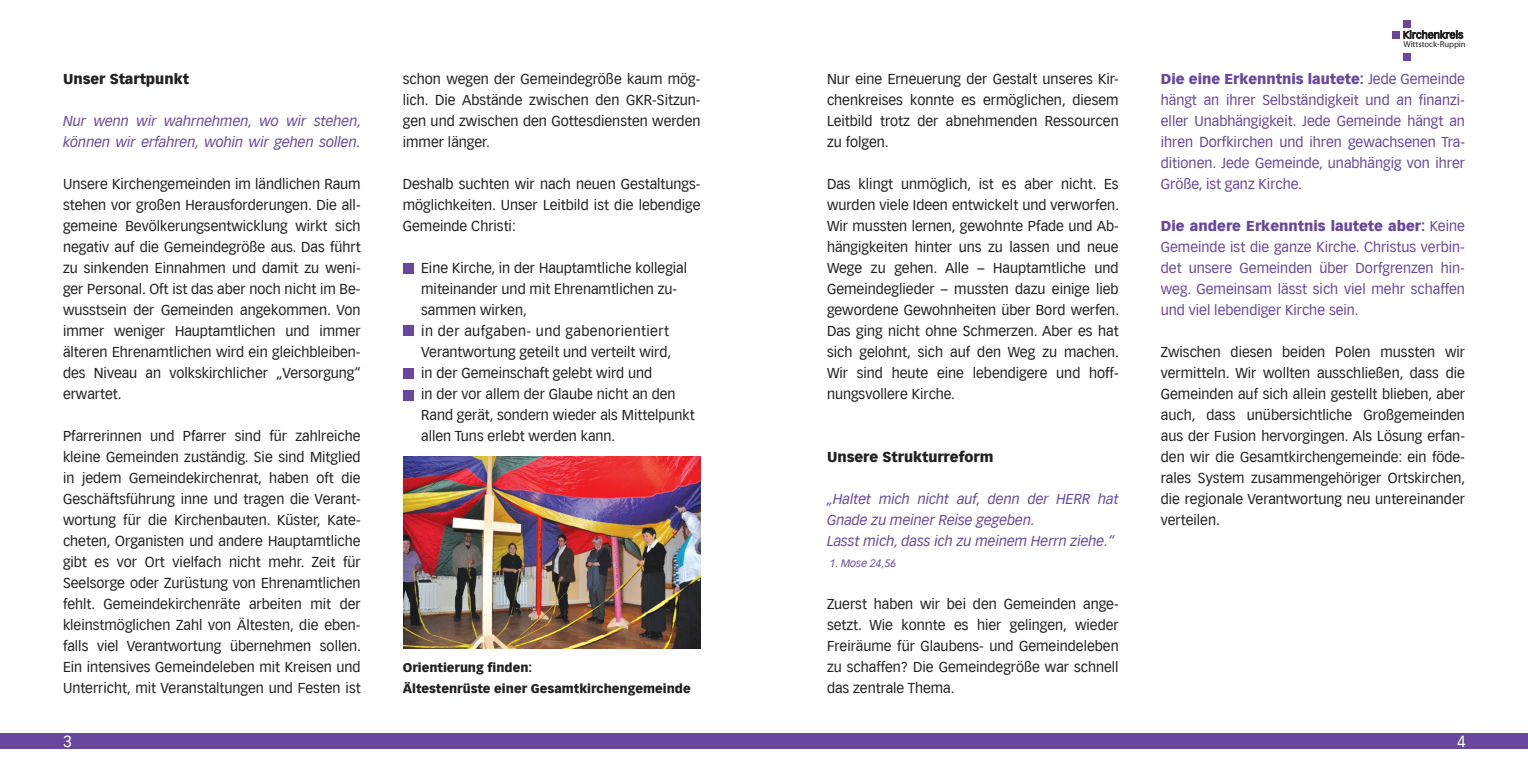
<style>
.page{position:relative;width:1528px;height:764px;background:#fff}
.page>*{position:absolute;margin:0;border:0;box-sizing:border-box;transform-origin:0 0}
.t1{font:15.75px "Vectora LH";color:#fff}
.t2{font:14px/21px "Vectora LH";color:#231f20;text-align:justify}
.t3{font:14px/21px "Vectora LH";color:#69479c;text-align:justify}
.t4{font:italic 14px/21px "Vectora LH";color:#69479c}
.t5{font:900 14px "Vectora LH";color:#231f20}
.t6{font:900 12.25px/21px "Vectora LH";color:#231f20}
.t7{font:italic 10.5px "Vectora LH";color:#69479c}
.t8{font:8.58px "Myriad Pro";color:#231f20}
.s1{font-weight:900}
</style>
<div class="page">
<div style="left:0;top:734px;width:764px;height:15px;background:#69479c"></div>
<div style="left:403px;top:325px;width:11px;height:11px;background:#69479c"></div>
<div style="left:403px;top:368px;width:11px;height:11px;background:#69479c"></div>
<div style="left:403px;top:390px;width:11px;height:11px;background:#69479c"></div>
<img style="left:403px;top:456px;width:298px;height:193px">
<div style="left:403px;top:263px;width:11px;height:11px;background:#69479c"></div>
<div style="left:764px;top:734px;width:764px;height:15px;background:#69479c"></div>
<div style="left:1393px;top:31px;width:7px;height:7px;background:#69479c"></div>
<div style="left:1403px;top:53px;width:8px;height:7px;background:#69479c"></div>
<div style="left:1403px;top:20px;width:8px;height:8px;background:#69479c"></div>
<svg style="left:1403px;top:30px;width:60px;height:9px"></svg>
<p class="t5" style="left:63px;top:70px;width:127px">Unser Startpunkt</p>
<p class="t4" style="left:63px;top:111px;width:300px">Nur wenn wir wahrnehmen, wo wir stehen, können wir erfahren, wohin wir gehen sollen.</p>
<p class="t2" style="left:63px;top:174px;width:299px">Unsere Kirchengemeinden im ländlichen Raum stehen vor großen Herausforderungen. Die all&shy;gemeine Bevölkerungsentwicklung wirkt sich negativ auf die Gemeindegröße aus. Das führt zu sinkenden Einnahmen und damit zu weni&shy;ger Personal. Oft ist das aber noch nicht im Be&shy;wusstsein der Gemeinden angekommen. Von immer weniger Hauptamtlichen und immer älteren Ehrenamtlichen wird ein gleichbleiben&shy;des Niveau an volkskirchlicher „Versorgung“ erwartet.</p>
<p class="t2" style="left:63px;top:426px;width:300px">Pfarrerinnen und Pfarrer sind für zahlreiche kleine Gemeinden zuständig. Sie sind Mitglied in jedem Gemeindekirchenrat, haben oft die Geschäftsführung inne und tragen die Verant&shy;wortung für die Kirchenbauten. Küster, Kate&shy;cheten, Organisten und andere Hauptamtliche gibt es vor Ort vielfach nicht mehr. Zeit für Seelsorge oder Zurüstung von Ehrenamtlichen fehlt. Gemeindekirchenräte arbeiten mit der kleinstmöglichen Zahl von Ältesten, die eben&shy;falls viel Verantwortung übernehmen sollen.<br>Ein intensives Gemeindeleben mit Kreisen und Unterricht, mit Veranstaltungen und Festen ist</p>
<p class="t1" style="left:63px;top:732px;width:10px">3</p>
<p class="t2" style="left:403px;top:69px;width:299px">schon wegen der Gemeindegröße kaum mög&shy;lich. Die Abstände zwischen den GKR-Sitzun&shy;gen und zwischen den Gottesdiensten werden immer länger.</p>
<p class="t2" style="left:403px;top:174px;width:299px">Deshalb suchten wir nach neuen Gestaltungs&shy;möglichkeiten. Unser Leitbild ist die lebendige Gemeinde Christi:</p>
<p class="t2" style="left:421px;top:258px;width:275px;text-align:left">Eine Kirche, in der Hauptamtliche kollegial miteinander und mit Ehrenamtlichen zu&shy;sammen wirken,<br>in der aufgaben- und gabenorientiert Verantwortung geteilt und verteilt wird,<br>in der Gemeinschaft gelebt wird und<br>in der vor allem der Glaube nicht an den Rand gerät, sondern wieder als Mittelpunkt allen Tuns erlebt werden kann.</p>
<p class="t6" style="left:403px;top:657px;width:289px">Orientierung finden:<br>Ältestenrüste einer Gesamtkirchengemeinde</p>
<p class="t2" style="left:827px;top:69px;width:293px">Nur eine Erneuerung der Gestalt unseres Kir&shy;chenkreises konnte es ermöglichen, diesem Leitbild trotz der abnehmenden Ressourcen zu folgen.</p>
<p class="t2" style="left:827px;top:174px;width:294px">Das klingt unmöglich, ist es aber nicht. Es wurden viele Ideen entwickelt und verworfen.<br>Wir mussten lernen, gewohnte Pfade und Ab&shy;hängigkeiten hinter uns zu lassen und neue Wege zu gehen. Alle – Hauptamtliche und Gemeindeglieder – mussten dazu einige lieb gewordene Gewohnheiten über Bord werfen.<br>Das ging nicht ohne Schmerzen. Aber es hat sich gelohnt, sich auf den Weg zu machen.<br>Wir sind heute eine lebendigere und hoff&shy;nungsvollere Kirche.</p>
<p class="t5" style="left:827px;top:448px;width:168px">Unsere Strukturreform</p>
<p class="t4" style="left:827px;top:489px;width:293px">„Haltet mich nicht auf, denn der HERR hat<br>Gnade zu meiner Reise gegeben.<br>Lasst mich, dass ich zu meinem Herrn ziehe.“</p>
<p class="t7" style="left:830px;top:557px;width:68px">1. Mose 24,56</p>
<p class="t2" style="left:827px;top:594px;width:293px">Zuerst haben wir bei den Gemeinden ange&shy;setzt. Wie konnte es hier gelingen, wieder Freiräume für Glaubens- und Gemeindeleben zu schaffen? Die Gemeindegröße war schnell das zentrale Thema.</p>
<p class="t8" style="left:1403px;top:38px;width:64px">Wittstock-Ruppin</p>
<p class="t3" style="left:1161px;top:69px;width:306px"><span class="s1">Die eine Erkenntnis lautete:</span> Jede Gemeinde hängt an ihrer Selbständigkeit und an finanzi&shy;eller Unabhängigkeit. Jede Gemeinde hängt an ihren Dorfkirchen und ihren gewachsenen Tra&shy;ditionen. Jede Gemeinde, unabhängig von ihrer Größe, ist ganz Kirche.</p>
<p class="t3" style="left:1161px;top:216px;width:306px"><span class="s1">Die andere Erkenntnis lautete aber:</span> Keine Gemeinde ist die ganze Kirche. Christus verbin&shy;det unsere Gemeinden über Dorfgrenzen hin&shy;weg. Gemeinsam lässt sich viel mehr schaffen und viel lebendiger Kirche sein.</p>
<p class="t2" style="left:1161px;top:342px;width:306px">Zwischen diesen beiden Polen mussten wir vermitteln. Wir wollten ausschließen, dass die Gemeinden auf sich allein gestellt blieben, aber auch, dass unübersichtliche Großgemeinden aus der Fusion hervorgingen. Als Lösung erfan&shy;den wir die Gesamtkirchengemeinde: ein föde&shy;rales System zusammengehöriger Ortskirchen, die regionale Verantwortung neu untereinander verteilen.</p>
<p class="t1" style="left:1457px;top:732px;width:10px">4</p>
</div>
